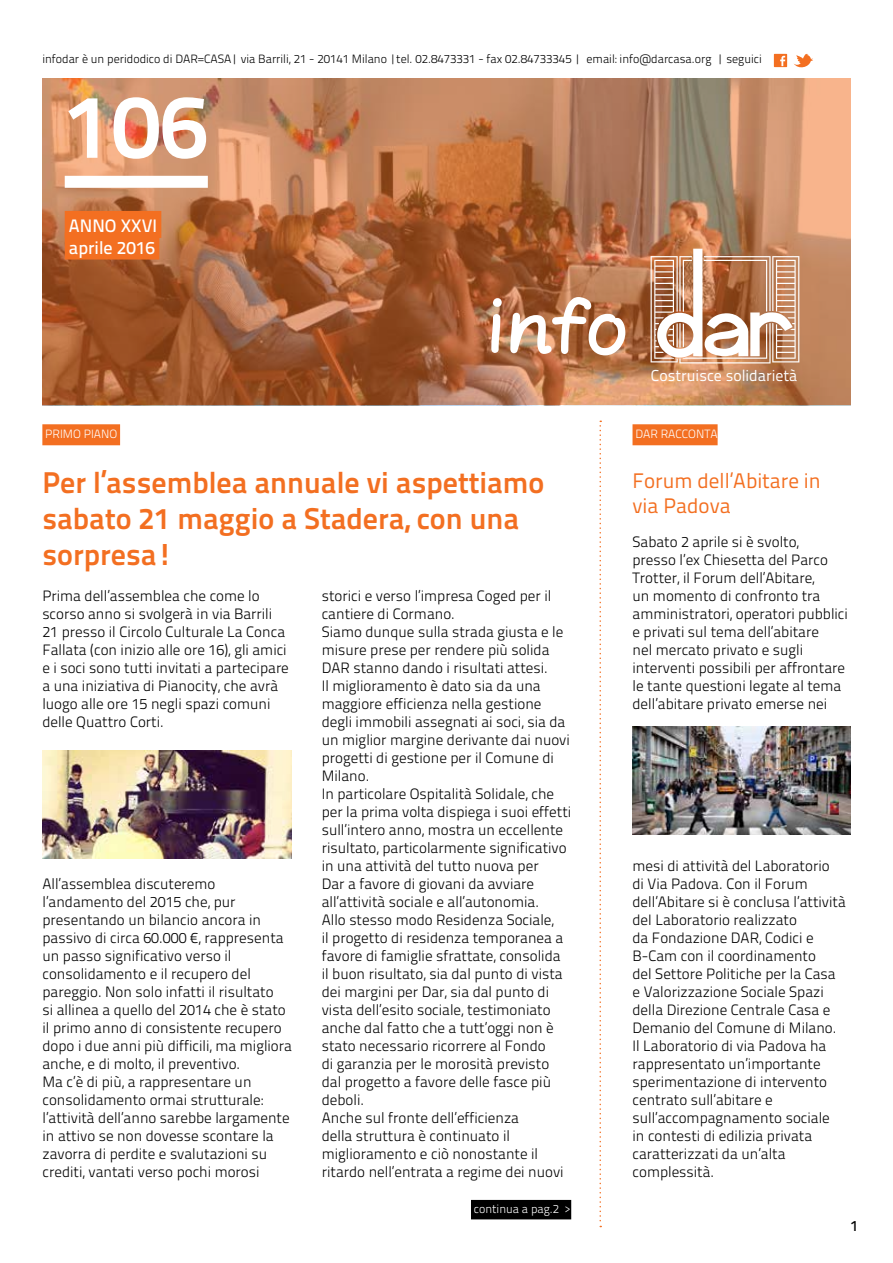
<style>
.page{position:relative;width:893px;height:1263px;background:#fff}
.page>*{position:absolute;margin:0;border:0;box-sizing:border-box;transform-origin:0 0}
.t1{font:90px "Titillium Text 25 L 800 wt";color:#fff}
.t2{font:75px "Comic Jens Free Pro";color:#fff}
.t3{font:30px/36px "Titillium Text 25 L 800 wt";color:#f36f21}
.t4{font:21px/25.2px "Titillium Text 25 L 400 wt";color:#f36f21}
.t5{font:18px/21.6px "Titillium Text 25 L 600 wt";color:#fff}
.t6{font:15.75px "Titillium Text 25 L 400 wt";color:#fff}
.t7{font:15px/18px "Titillium Text 25 L 250 wt";color:#000}
.t8{font:15px "Titillium Text 25 L 600 wt";color:#000}
.t9{font:12px "Titillium Text 25 L 250 wt";color:#000}
.t10{font:12px "Titillium Text 25 L 250 wt";color:#fff}
</style>
<div class="page">
<svg style="left:774px;top:54px;width:13px;height:13px"></svg>
<svg style="left:793px;top:54px;width:20px;height:14px"></svg>
<div style="left:42px;top:424px;width:78px;height:21px;background:#f36f21"></div>
<img style="left:43px;top:79px;width:808px;height:327px">
<div style="left:471px;top:1200px;width:100px;height:19px;background:#000"></div>
<div style="left:632px;top:424px;width:86px;height:21px;background:#f36f21"></div>
<img style="left:632px;top:727px;width:218px;height:108px">
<img style="left:43px;top:750px;width:249px;height:108px">
<svg style="left:599px;top:421px;width:2px;height:806px"></svg>
<svg style="left:651px;top:249px;width:148px;height:114px"></svg>
<div style="left:65px;top:176px;width:143px;height:12px;background:#fff"></div>
<div style="left:65px;top:211px;width:96px;height:27px;background:#f36f21"></div>
<div style="left:65px;top:233px;width:94px;height:27px;background:#f36f21"></div>
<p class="t9" style="left:42px;top:50px;width:721px">infodar è un peridodico di DAR=CASA| via Barrili, 21 - 20141 Milano |tel. 02.8473331 - fax 02.84733345 | email: info@darcasa.org | seguici</p>
<h1 class="t1" style="left:65px;top:57px;width:145px">106</h1>
<p class="t5" style="left:69px;top:214px;width:90px">ANNO XXVI aprile 2016</p>
<h2 class="t2" style="left:487px;top:271px;width:142px">info</h2>
<p class="t6" style="left:651px;top:364px;width:148px">Costruisce solidarietà</p>
<p class="t10" style="left:45px;top:425px;width:74px">PRIMO PIANO</p>
<h3 class="t3" style="left:42px;top:462px;width:503px">Per l’assemblea annuale vi aspettiamo sabato 21 maggio a Stadera, con una sorpresa!</h3>
<p class="t7" style="left:42px;top:585px;width:248px">Prima dell’assemblea che come lo scorso anno si svolgerà in via Barrili 21 presso il Circolo Culturale La Conca Fallata (con inizio alle ore 16), gli amici e i soci sono tutti invitati a partecipare a una iniziativa di Pianocity, che avrà luogo alle ore 15 negli spazi comuni delle Quattro Corti.</p>
<p class="t7" style="left:322px;top:585px;width:251px">storici e verso l’impresa Coged per il cantiere di Cormano.<br>Siamo dunque sulla strada giusta e le misure prese per rendere più solida DAR stanno dando i risultati attesi.<br>Il miglioramento è dato sia da una maggiore efficienza nella gestione degli immobili assegnati ai soci, sia da un miglior margine derivante dai nuovi progetti di gestione per il Comune di Milano.<br>In particolare Ospitalità Solidale, che per la prima volta dispiega i suoi effetti sull’intero anno, mostra un eccellente risultato, particolarmente significativo in una attività del tutto nuova per<br>Dar a favore di giovani da avviare all’attività sociale e all’autonomia.<br>Allo stesso modo Residenza Sociale,<br>il progetto di residenza temporanea a favore di famiglie sfrattate, consolida il buon risultato, sia dal punto di vista dei margini per Dar, sia dal punto di vista dell’esito sociale, testimoniato anche dal fatto che a tutt’oggi non è stato necessario ricorrere al Fondo<br>di garanzia per le morosità previsto dal progetto a favore delle fasce più deboli.<br>Anche sul fronte dell’efficienza<br>della struttura è continuato il miglioramento e ciò nonostante il ritardo nell’entrata a regime dei nuovi</p>
<p class="t7" style="left:43px;top:873px;width:251px">All’assemblea discuteremo l’andamento del 2015 che, pur presentando un bilancio ancora in passivo di circa 60.000 €, rappresenta un passo significativo verso il consolidamento e il recupero del pareggio. Non solo infatti il risultato<br>si allinea a quello del 2014 che è stato il primo anno di consistente recupero dopo i due anni più difficili, ma migliora anche, e di molto, il preventivo.<br>Ma c’è di più, a rappresentare un consolidamento ormai strutturale: l’attività dell’anno sarebbe largamente in attivo se non dovesse scontare la zavorra di perdite e svalutazioni su crediti, vantati verso pochi morosi</p>
<p class="t10" style="left:474px;top:1200px;width:99px">continua a pag.2 &gt;</p>
<p class="t10" style="left:635px;top:425px;width:84px">DAR RACCONTA</p>
<h3 class="t4" style="left:632px;top:467px;width:190px">Forum dell’Abitare in via Padova</h3>
<p class="t7" style="left:632px;top:531px;width:217px">Sabato 2 aprile si è svolto,<br>presso l’ex Chiesetta del Parco<br>Trotter, il Forum dell’Abitare,<br>un momento di confronto tra amministratori, operatori pubblici e privati sul tema dell’abitare<br>nel mercato privato e sugli interventi possibili per affrontare le tante questioni legate al tema dell’abitare privato emerse nei</p>
<p class="t7" style="left:632px;top:855px;width:215px">mesi di attività del Laboratorio<br>di Via Padova. Con il Forum dell’Abitare si è conclusa l’attività deI Laboratorio realizzato<br>da Fondazione DAR, Codici e<br>B-Cam con il coordinamento<br>del Settore Politiche per la Casa e Valorizzazione Sociale Spazi della Direzione Centrale Casa e<br>Demanio del Comune di Milano.<br>Il Laboratorio di via Padova ha rappresentato un’importante sperimentazione di intervento centrato sull’abitare e sull’accompagnamento sociale<br>in contesti di edilizia privata caratterizzati da un’alta complessità.</p>
<p class="t8" style="left:850px;top:1214px;width:9px">1</p>
</div>
